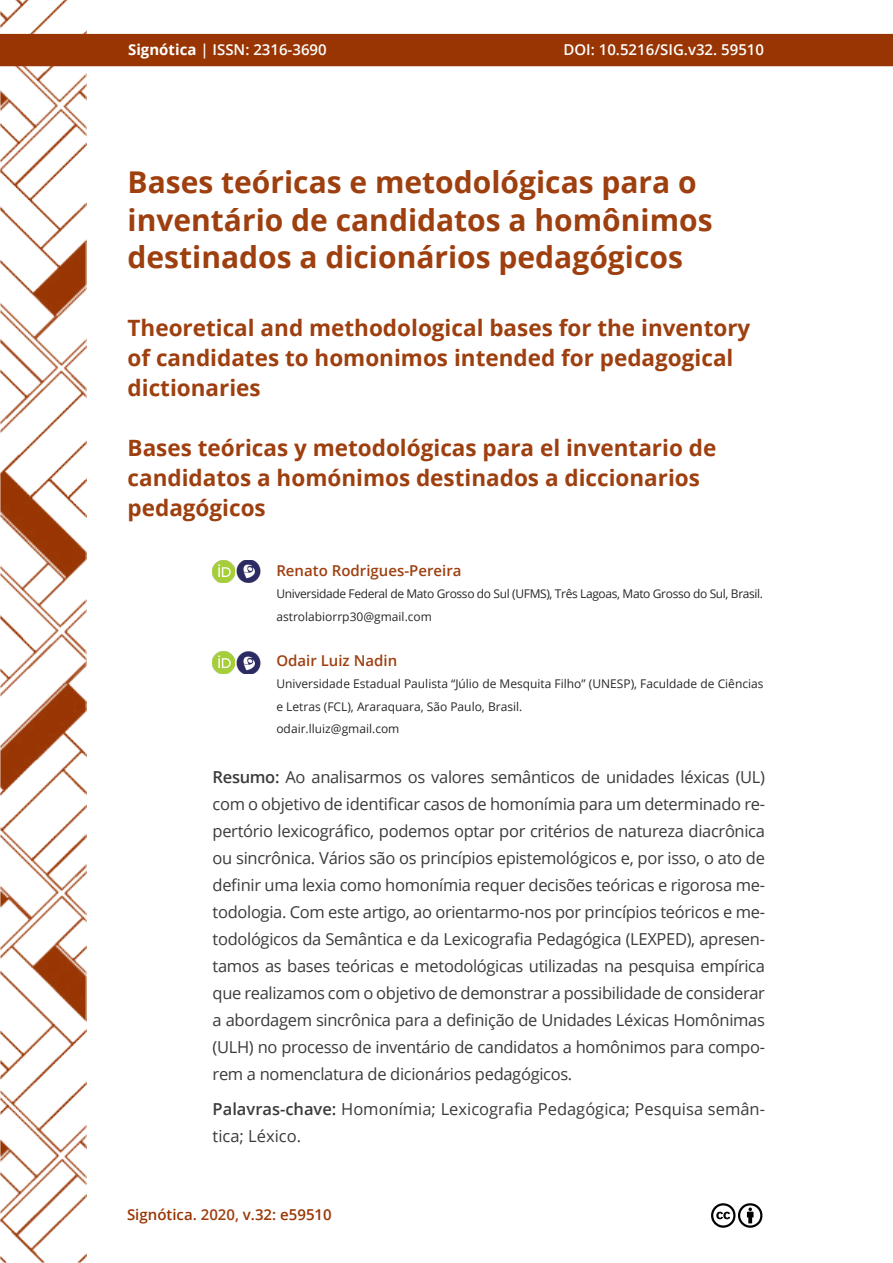
<style>
.page{position:relative;width:893px;height:1263px;background:#fff}
.page>*{position:absolute;margin:0;border:0;box-sizing:border-box;transform-origin:0 0}
.t1{font:700 30px/37.5px "Open Sans";color:#9e3f0f}
.t2{font:700 22.5px/30px "Open Sans";color:#9e3f0f}
.t3{font:16.5px/27px "Open Sans";color:#3c3b3b;text-align:justify}
.t4{font:600 15px "Open Sans";color:#fff}
.t5{font:600 15px "Open Sans";color:#9e3f0f}
.t6{font:600 15px "Open Sans";color:#983503}
.t7{font:12px/22.5px "Open Sans";color:#282827}
.t8{font:12px/22.5px "Open Sans";letter-spacing:-.03em;color:#282827}
.s1{font-weight:700}
.s2{font-weight:600}
.s3{color:#9d3f10}
</style>
<div class="page">
<img style="left:0;top:0;width:87px;height:1263px">
<div style="left:0;top:34px;width:893px;height:32px;background:#983503"></div>
<svg style="left:711px;top:1203px;width:52px;height:25px"></svg>
<img style="left:213px;top:560px;width:20px;height:22px">
<img style="left:233px;top:560px;width:28px;height:22px">
<img style="left:213px;top:652px;width:20px;height:22px">
<img style="left:233px;top:652px;width:28px;height:22px">
<p class="t4" style="left:128px;top:39px;width:200px"><span class="s1">Signótica</span> | ISSN: 2316-3690</p>
<p class="t4" style="left:563px;top:39px;width:202px">DOI: 10.5216/SIG.v32. 59510</p>
<h1 class="t1" style="left:128px;top:163px;width:587px">Bases teóricas e metodológicas para o inventário de candidatos a homônimos destinados a dicionários pedagógicos</h1>
<h2 class="t2" style="left:128px;top:312px;width:624px">Theoretical and methodological bases for the inventory of candidates to homonimos intended for pedagogical dictionaries</h2>
<h2 class="t2" style="left:128px;top:432px;width:590px">Bases teóricas y metodológicas para el inventario de candidatos a homónimos destinados a diccionarios pedagógicos</h2>
<p class="t5" style="left:276px;top:560px;width:187px">Renato Rodrigues-Pereira</p>
<p class="t8" style="left:276px;top:582px;width:488px">Universidade Federal de Mato Grosso do Sul (UFMS), Três Lagoas, Mato Grosso do Sul, Brasil. astrolabiorrp30@gmail.com</p>
<p class="t5" style="left:276px;top:650px;width:122px">Odair Luiz Nadin</p>
<p class="t7" style="left:276px;top:672px;width:489px">Universidade Estadual Paulista “Júlio de Mesquita Filho” (UNESP), Faculdade de Ciências e Letras (FCL), Araraquara, São Paulo, Brasil.<br>odair.lluiz@gmail.com</p>
<p class="t3" style="left:213px;top:763px;width:554px"><span class="s2">Resumo:</span> Ao analisarmos os valores semânticos de unidades léxicas (UL) com o objetivo de identificar casos de homonímia para um determinado re&shy;pertório lexicográfico, podemos optar por critérios de natureza diacrônica ou sincrônica. Vários são os princípios epistemológicos e, por isso, o ato de definir uma lexia como homonímia requer decisões teóricas e rigorosa me&shy;todologia. Com este artigo, ao orientarmo-nos por princípios teóricos e me&shy;todológicos da Semântica e da Lexicografia Pedagógica (LEXPED), apresen&shy;tamos as bases teóricas e metodológicas utilizadas na pesquisa empírica que realizamos com o objetivo de demonstrar a possibilidade de considerar a abordagem sincrônica para a definição de Unidades Léxicas Homônimas (ULH) no processo de inventário de candidatos a homônimos para compo&shy;rem a nomenclatura de dicionários pedagógicos.</p>
<p class="t3" style="left:213px;top:1095px;width:554px"><span class="s2">Palavras-chave:</span> Homonímia; Lexicografia Pedagógica; Pesquisa semân&shy;tica; Léxico.</p>
<p class="t6" style="left:127px;top:1205px;width:206px">Signótica. <span class="s3">2020,</span> v.32: e59510</p>
</div>
